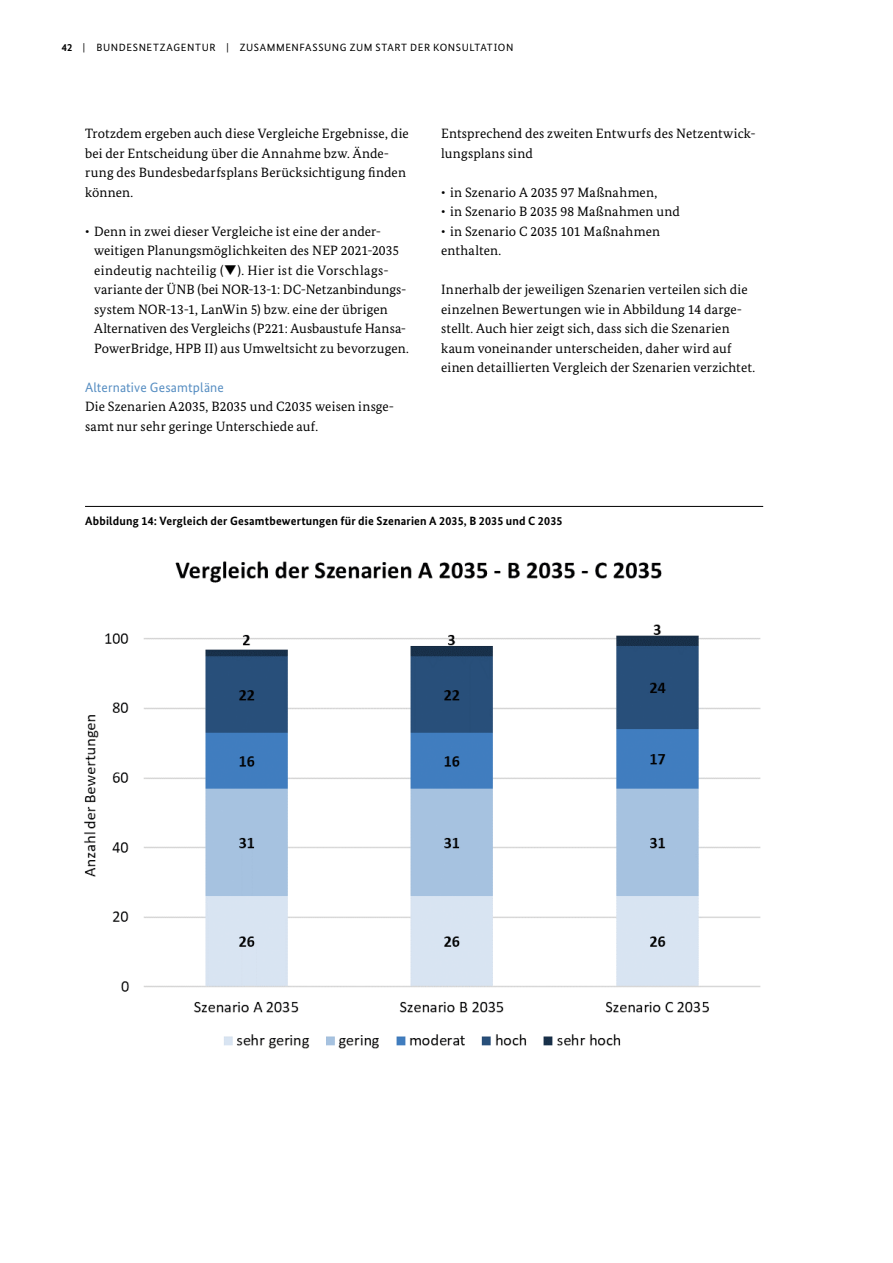
<style>
.page{position:relative;width:893px;height:1263px;background:#fff}
.page>*{position:absolute;margin:0;border:0;box-sizing:border-box;transform-origin:0 0}
._1_Fließtext{font:13.5px/19.5px "Bundes Serif";letter-spacing:.01em;color:#000}
._1_Bildunterschrift{font:700 12px "Bundes Sans";letter-spacing:.015em;color:#000}
.t1{font:10.5px "Bundes Sans";letter-spacing:.055em;color:#000}
.s1{font-weight:700}
.s2{font-family:"Bundes Sans";color:#578ec2}
</style>
<div class="page">
<img style="left:84px;top:561px;width:677px;height:488px">
<hr style="left:85px;top:506px;width:678px;height:1px;background:#000">
<p class="t1" style="left:62px;top:41px;width:453px"><span class="s1">42</span> | BUNDESNETZAGENTUR | ZUSAMMENFASSUNG ZUM START DER KONSULTATION</p>
<p class="_1_Fließtext" style="left:85px;top:124px;width:325px">Trotzdem ergeben auch diese Vergleiche Ergebnisse, die bei der Entscheidung über die Annahme bzw. Ände&shy;rung des Bundesbedarfsplans Berücksichtigung finden können.</p>
<p class="_1_Fließtext" style="left:94px;top:221px;width:316px;text-indent:-9px">• Denn in zwei dieser Vergleiche ist eine der ander&shy;weitigen Planungsmöglichkeiten des NEP 2021-2035 eindeutig nachteilig (❑). Hier ist die Vorschlags&shy;variante der ÜNB (bei NOR-13-1: DC-Netzanbindungs&shy;system NOR-13-1, LanWin 5) bzw. eine der übrigen Alternativen des Vergleichs (P221: Ausbaustufe Hansa-PowerBridge, HPB II) aus Umweltsicht zu bevorzugen.</p>
<p class="_1_Fließtext" style="left:85px;top:377px;width:311px"><span class="s2">Alternative Gesamtpläne<br></span>Die Szenarien A2035, B2035 und C2035 weisen insge&shy;samt nur sehr geringe Unterschiede auf.</p>
<p class="_1_Fließtext" style="left:441px;top:124px;width:316px">Entsprechend des zweiten Entwurfs des Netzentwick&shy;lungsplans sind</p>
<p class="_1_Fließtext" style="left:441px;top:182px;width:217px">• in Szenario A 2035 97 Maßnahmen,</p>
<p class="_1_Fließtext" style="left:441px;top:202px;width:240px">• in Szenario B 2035 98 Maßnahmen und</p>
<p class="_1_Fließtext" style="left:441px;top:221px;width:220px">• in Szenario C 2035 101 Maßnahmen enthalten.</p>
<p class="_1_Fließtext" style="left:441px;top:280px;width:315px">Innerhalb der jeweiligen Szenarien verteilen sich die einzelnen Bewertungen wie in Abbildung 14 darge&shy;stellt. Auch hier zeigt sich, dass sich die Szenarien kaum voneinander unterscheiden, daher wird auf einen detaillierten Vergleich der Szenarien verzichtet.</p>
<p class="_1_Bildunterschrift" style="left:85px;top:514px;width:479px">Abbildung 14: Vergleich der Gesamtbewertungen für die Szenarien A 2035, B 2035 und C 2035</p>
</div>
